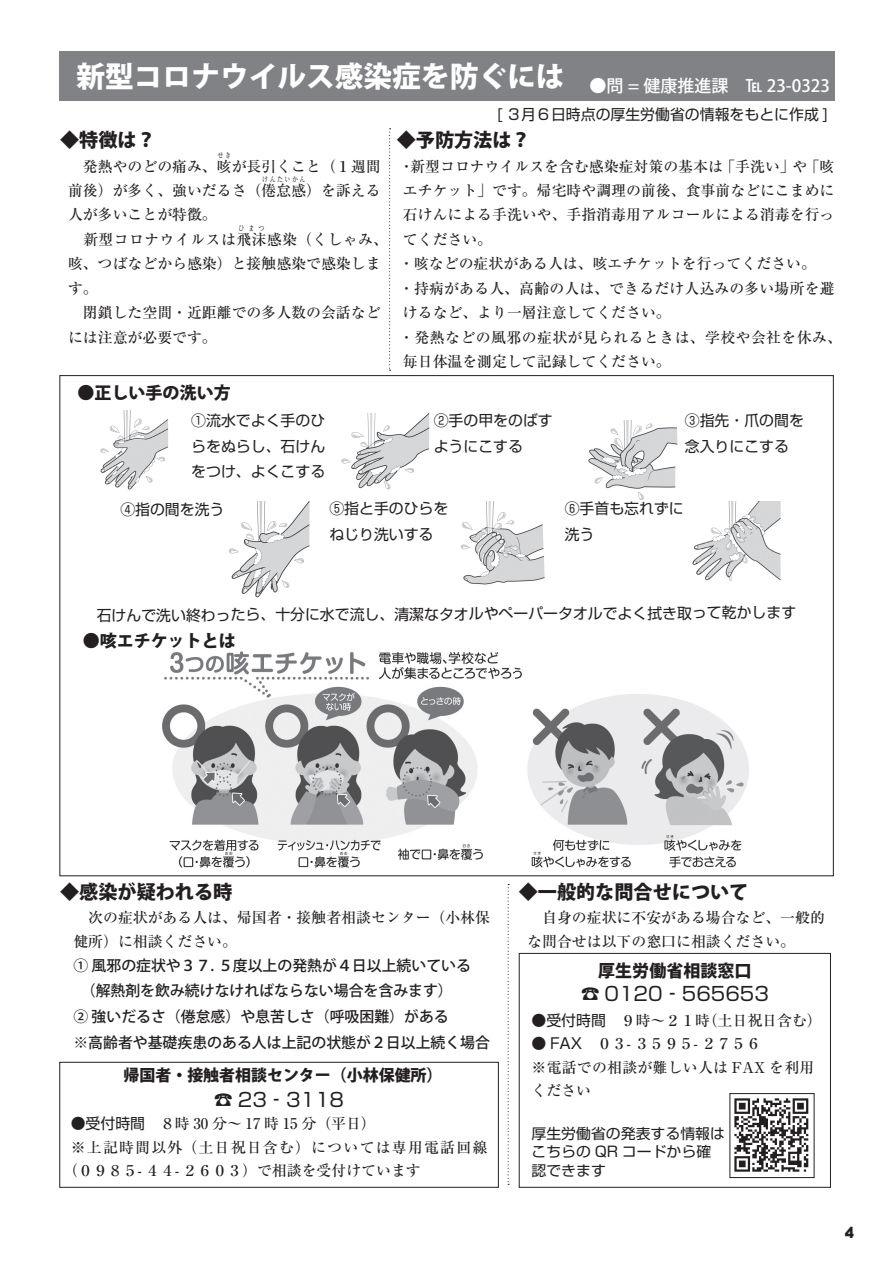
<style>
.page{position:relative;width:893px;height:1263px;background:#fff}
.page>*{position:absolute;margin:0;border:0;box-sizing:border-box;transform-origin:0 0}
.t1{font:800 28.65px "Koz Go Pro";color:#fff}
.t2{font:800 19.2px "Koz Go Pro";color:#231f20}
.t3{font:19.2px "Shin Go Pro";color:#231f20}
.t4{font:800 16.95px "Koz Go Pro";color:#231f20}
.t5{font:500 16.95px "Koz Go Pro";color:#fff}
.t6{font:800 15.9px "Koz Go Pro";color:#231f20}
.t7{font:15.9px "DF Gothic EB WINP RKSJ H";color:#231f20}
.t8{font:500 14.85px/24.5px "Ryumin Pro";color:#231f20}
.t9{font:14.85px/25.2px "Shin Go Pro";color:#231f20}
.t10{font:500 14.85px/25.5px "Koz Go Pro";color:#231f20}
.t11{font:500 14.85px/24.5px "Ryumin Pro";letter-spacing:.03em;color:#231f20}
.t12{font:500 14.85px "Ryumin Pro";letter-spacing:.085em;color:#231f20}
.t13{font:14.4px/18.8px "Shin Go Pro";color:#231f20}
.t14{font:500 7.5px "Ryumin Pro";letter-spacing:.25em;color:#231f20;scale:.8 1}
.s1{font-family:"Shin Go Pro";font-weight:400}
</style>
<div class="page">
<div style="left:519px;top:953px;width:312px;height:235px;border:1px solid #231f20"></div>
<div style="left:60px;top:51px;width:775px;height:50px;background:#808285"></div>
<div style="left:59px;top:1062px;width:440px;height:126px;border:1px solid #231f20"></div>
<img style="left:162px;top:652px;width:587px;height:215px">
<img style="left:341px;top:413px;width:89px;height:77px">
<img style="left:101px;top:411px;width:68px;height:79px">
<img style="left:588px;top:421px;width:90px;height:78px">
<img style="left:461px;top:501px;width:84px;height:84px">
<img style="left:692px;top:501px;width:89px;height:80px">
<img style="left:229px;top:501px;width:81px;height:97px">
<img style="left:734px;top:1098px;width:75px;height:74px">
<div style="left:730px;top:1093px;width:84px;height:85px;border:1px solid #231f20"></div>
<svg style="left:508px;top:884px;width:1px;height:301px"></svg>
<svg style="left:389px;top:128px;width:2px;height:243px"></svg>
<h1 class="t1" style="left:77px;top:58px;width:489px">新型コロナウイルス感染症を防ぐには</h1>
<p class="t5" style="left:589px;top:75px;width:141px">●問 = 健康推進課</p>
<p class="t5" style="left:746px;top:75px;width:86px">TEL 23-0323</p>
<p class="t2" style="left:60px;top:128px;width:97px">◆特徴は？</p>
<p class="t14" style="left:218px;top:149px;width:18px">せき</p>
<p class="t8" style="left:68px;top:177px;width:314px">前後）が多く、強いだるさ（倦怠感）を訴える</p>
<p class="t8" style="left:68px;top:153px;width:314px">　発熱やのどの痛み、咳が長引くこと（１週間</p>
<p class="t14" style="left:262px;top:173px;width:55px">けんたいかん</p>
<p class="t11" style="left:68px;top:202px;width:321px">人が多いことが特徴。<br>　新型コロナウイルスは飛沫感染（くしゃみ、</p>
<p class="t14" style="left:238px;top:222px;width:34px">ひまつ</p>
<p class="t8" style="left:68px;top:250px;width:314px">咳、つばなどから感染）と接触感染で感染します。</p>
<p class="t8" style="left:68px;top:299px;width:314px;text-indent:15px">閉鎖した空間・近距離での多人数の会話などには注意が必要です。</p>
<p class="t4" style="left:78px;top:381px;width:155px">●正しい手の洗い方</p>
<p class="t9" style="left:497px;top:100px;width:332px">[ ３月６日時点の厚生労働省の情報をもとに作成 [</p>
<p class="t2" style="left:397px;top:128px;width:135px">◆予防方法は?</p>
<p class="t8" style="left:410px;top:153px;width:314px">新型コロナウイルスを含む感染症対策の基本は</p>
<p class="t8" style="left:720px;top:153px;width:76px">「手洗い」</p>
<p class="t8" style="left:805px;top:153px;width:31px">「咳</p>
<p class="t8" style="left:792px;top:153px;width:16px">や</p>
<p class="t8" style="left:399px;top:153px;width:444px">・<br>エチケット」です。帰宅時や調理の前後、食事前などにこまめに石けんによる手洗いや、手指消毒用アルコールによる消毒を行ってください。<br>・咳などの症状がある人は、咳エチケットを行ってください。<br>・持病がある人、高齢の人は、できるだけ人込みの多い場所を避けるなど、より一層注意してください。<br>・発熱などの風邪の症状が見られるときは、学校や会社を休み、毎日体温を測定して記録してください。</p>
<p class="t9" style="left:434px;top:406px;width:121px">②手の甲をのばすようにこする</p>
<p class="t9" style="left:191px;top:406px;width:135px;text-align:justify">①流水でよく手のひらをぬらし、石けんをつけ、よくこする</p>
<p class="t9" style="left:685px;top:406px;width:121px">③指先・爪の間を念入りにこする</p>
<p class="t9" style="left:329px;top:494px;width:121px">⑤指と手のひらをねじり洗いする</p>
<p class="t9" style="left:565px;top:494px;width:121px">⑥手首も忘れずに洗う</p>
<p class="t9" style="left:120px;top:494px;width:106px">④指の間を洗う</p>
<p class="t9" style="left:260px;top:599px;width:537px">、十分に水で流し、清潔なタオルやペーパータオルでよく拭き取って乾かします</p>
<p class="t9" style="left:97px;top:601px;width:165px">石けんで洗い終わったら</p>
<p class="t4" style="left:83px;top:629px;width:155px">●咳エチケットとは</p>
<p class="t2" style="left:60px;top:880px;width:174px">◆感染が疑われる時</p>
<p class="t8" style="left:73px;top:905px;width:418px;line-height:23.4px">　次の症状がある人は、帰国者・接触者相談センター（小林保健所）に相談ください。</p>
<p class="t10" style="left:73px;top:953px;width:418px">① 風邪の症状や３７. ５度以上の発熱が４日以上続いている<br>　（解熱剤を飲み続けなければならない場合を含みます(<br>② 強いだるさ（倦怠感）や息苦しさ（呼吸困難）がある<br>※高齢者や基礎疾患のある人は上記の状態が２日以上続く場合</p>
<p class="t6" style="left:124px;top:1065px;width:320px">帰国者・接触者相談センター（小林保健所(</p>
<p class="t3" style="left:214px;top:1083px;width:132px">☎23‐3118</p>
<p class="t8" style="left:71px;top:1110px;width:307px"><span class="s1">●受付時間</span>　８時 30 分～ 17 時 15 分（平日(</p>
<p class="t12" style="left:71px;top:1135px;width:418px">※上記時間以外（土日祝日含む）については専用電話回線</p>
<p class="t8" style="left:63px;top:1157px;width:359px">（０９８５- ４４- ２６０３）で相談を受付けています</p>
<p class="t2" style="left:519px;top:880px;width:231px">◆一般的な問合せについて</p>
<p class="t8" style="left:527px;top:905px;width:299px;line-height:23.4px">　自身の症状に不安がある場合など、一般的な問合せは以下の窓口に相談ください。</p>
<p class="t4" style="left:598px;top:959px;width:155px">厚生労働省相談窓口</p>
<p class="t3" style="left:581px;top:978px;width:190px">☎ 0120‐565653</p>
<p class="t8" style="left:531px;top:1008px;width:292px;line-height:23.4px;text-align:center"><span class="s1">●受付時間</span>　９時～２１（時土日祝日含む(<br>０３-３５９５-２７５６</p>
<p class="t9" style="left:531px;top:1029px;width:52px">● FAX</p>
<p class="t8" style="left:531px;top:1054px;width:284px;line-height:23.4px">※電話での相談が難しい人は FAX を利用ください</p>
<p class="t13" style="left:531px;top:1122px;width:195px">厚生労働省の発表する情報はこちらの QR コードから確認できます</p>
<p class="t7" style="left:841px;top:1225px;width:17px">４</p>
</div>
